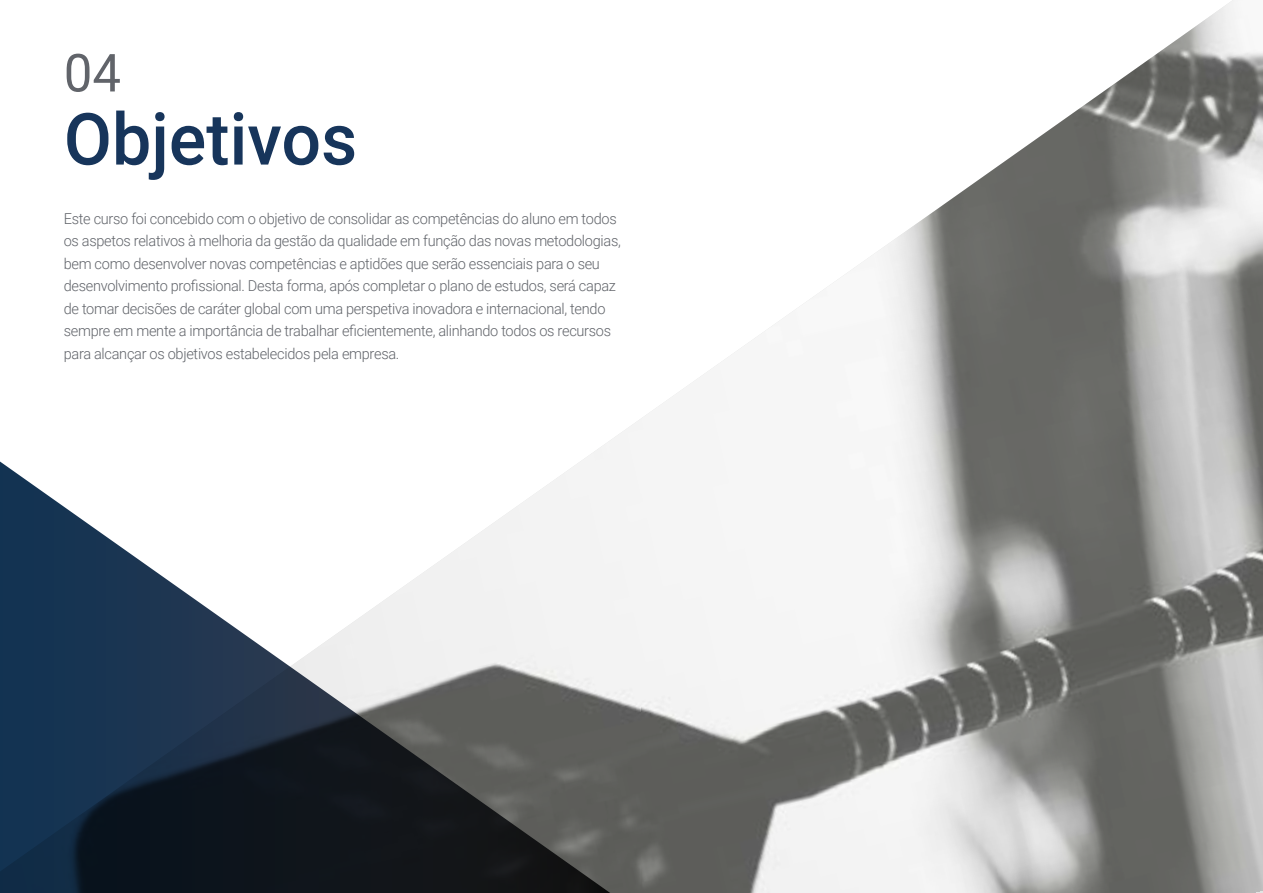
<style>
.page{position:relative;width:1263px;height:893px;background:#fff}
.page>*{position:absolute;margin:0;border:0;box-sizing:border-box;transform-origin:0 0}
.t1{font:500 72px "Roboto";color:#17355b}
.t2{font:52.5px "Roboto";color:#61646a}
.t3{font:300 15px/22.5px "Roboto";letter-spacing:-.02em;color:#61646a}
</style>
<div class="page">
<img style="left:603px;top:0;width:660px;height:893px">
<svg style="left:0;top:446px;width:640px;height:447px"></svg>
<h2 class="t2" style="left:64px;top:36px;width:59px">04</h2>
<h1 class="t1" style="left:64px;top:89px;width:295px">Objetivos</h1>
<p class="t3" style="left:64px;top:207px;width:559px">Este curso foi concebido com o objetivo de consolidar as competências do aluno em todos os aspetos relativos à melhoria da gestão da qualidade em função das novas metodologias, bem como desenvolver novas competências e aptidões que serão essenciais para o seu desenvolvimento profissional. Desta forma, após completar o plano de estudos, será capaz de tomar decisões de caráter global com uma perspetiva inovadora e internacional, tendo sempre em mente a importância de trabalhar eficientemente, alinhando todos os recursos para alcançar os objetivos estabelecidos pela empresa.</p>
</div>
